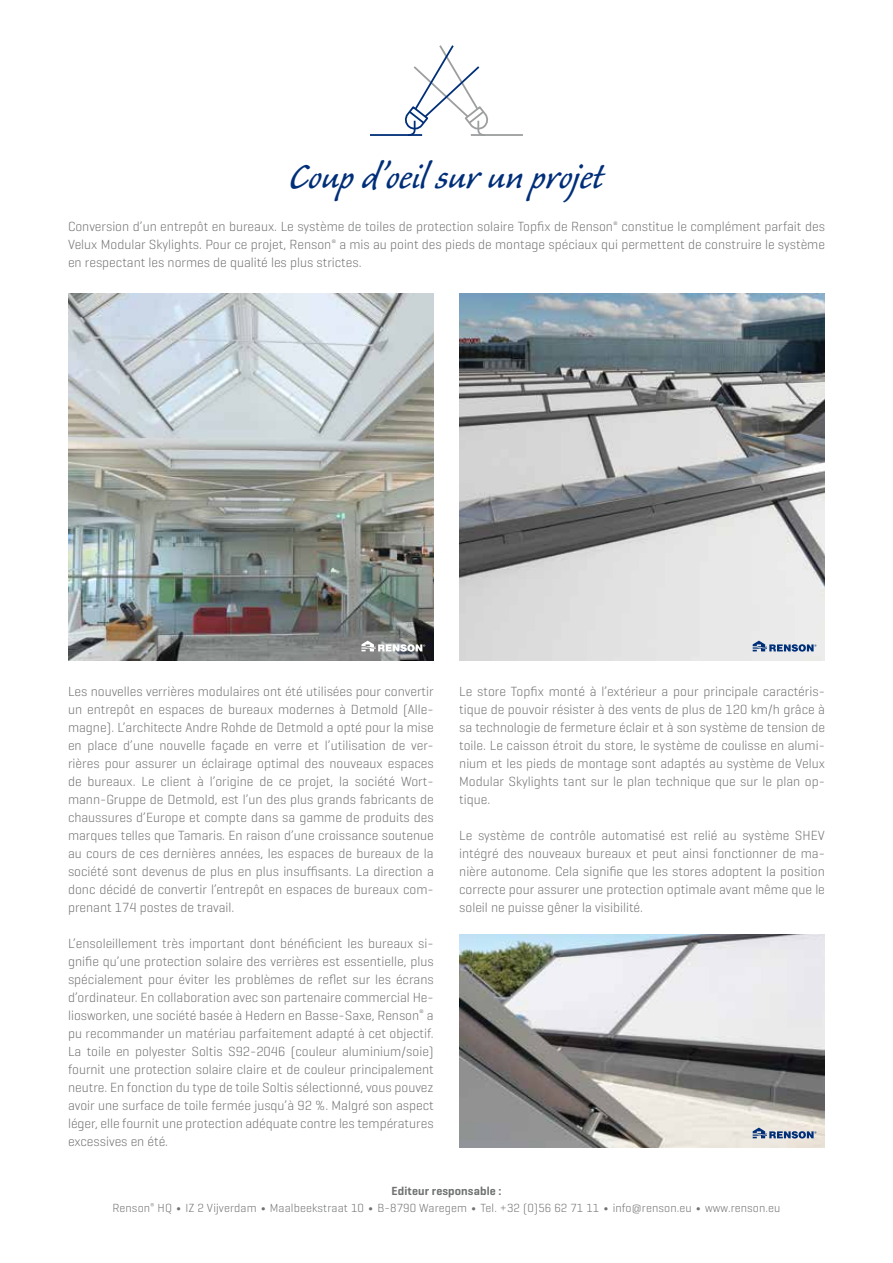
<style>
.page{position:relative;width:893px;height:1263px;background:#fff}
.page>*{position:absolute;margin:0;border:0;box-sizing:border-box;transform-origin:0 0}
.t1{font:45px "Caliban Std";color:#002f79}
.t2{font:300 13.5px/18px "Geogrotesque";color:#707172;text-align:justify}
.t3{font:300 12px/16.5px "Geogrotesque";letter-spacing:.01em;color:#707172;text-align:center}
.s1{font-weight:600}
.s2{font-family:"Helvetica Neue LT Std";font-weight:400;font-size:9px}
</style>
<div class="page">
<svg style="left:370px;top:45px;width:153px;height:91px"></svg>
<img style="left:459px;top:293px;width:366px;height:367px">
<svg style="left:753px;top:641px;width:63px;height:11px"></svg>
<img style="left:459px;top:934px;width:366px;height:213px">
<img style="left:68px;top:293px;width:366px;height:367px">
<svg style="left:361px;top:641px;width:64px;height:11px"></svg>
<svg style="left:753px;top:1127px;width:63px;height:11px"></svg>
<h1 class="t1" style="left:289px;top:154px;width:315px">Coup d’oeil sur un projet</h1>
<p class="t2" style="left:68px;top:217px;width:758px">Conversion d’un entrepôt en bureaux. Le système de toiles de protection solaire Topfix de Renson<sup>®</sup> constitue le complément parfait des Velux Modular Skylights. Pour ce projet, Renson<sup>®</sup> a mis au point des pieds de montage spéciaux qui permettent de construire le système en respectant les normes de qualité les plus strictes.</p>
<p class="t2" style="left:68px;top:682px;width:367px">Les nouvelles verrières modulaires ont été utilisées pour convertir un entrepôt en espaces de bureaux modernes à Detmold (Alle&shy;magne). L’architecte Andre Rohde de Detmold a opté pour la mise en place d’une nouvelle façade en verre et l’utilisation de ver&shy;rières pour assurer un éclairage optimal des nouveaux espaces de bureaux. Le client à l’origine de ce projet, la société Wort&shy;mann-Gruppe de Detmold, est l’un des plus grands fabricants de chaussures d’Europe et compte dans sa gamme de produits des marques telles que Tamaris. En raison d’une croissance soutenue au cours de ces dernières années, les espaces de bureaux de la société sont devenus de plus en plus insuffisants. La direction a donc décidé de convertir l’entrepôt en espaces de bureaux com&shy;prenant 174 postes de travail.</p>
<p class="t2" style="left:68px;top:934px;width:367px">L’ensoleillement très important dont bénéficient les bureaux si&shy;gnifie qu’une protection solaire des verrières est essentielle, plus spécialement pour éviter les problèmes de reflet sur les écrans d’ordinateur. En collaboration avec son partenaire commercial He&shy;liosworken, une société basée à Hedern en Basse-Saxe, Renson<sup>®</sup> a pu recommander un matériau parfaitement adapté à cet objectif.<br>La toile en polyester Soltis S92-2046 (couleur aluminium/soie) fournit une protection solaire claire et de couleur principalement neutre. En fonction du type de toile Soltis sélectionné, vous pouvez avoir une surface de toile fermée jusqu’à 92 %. Malgré son aspect léger, elle fournit une protection adéquate contre les températures excessives en été.</p>
<p class="t2" style="left:459px;top:682px;width:367px">Le store Topfix monté à l’extérieur a pour principale caractéris&shy;tique de pouvoir résister à des vents de plus de 120 km/h grâce à sa technologie de fermeture éclair et à son système de tension de toile. Le caisson étroit du store, le système de coulisse en alumi&shy;nium et les pieds de montage sont adaptés au système de Velux Modular Skylights tant sur le plan technique que sur le plan op&shy;tique.</p>
<p class="t2" style="left:459px;top:826px;width:367px">Le système de contrôle automatisé est relié au système SHEV intégré des nouveaux bureaux et peut ainsi fonctionner de ma&shy;nière autonome. Cela signifie que les stores adoptent la position correcte pour assurer une protection optimale avant même que le soleil ne puisse gêner la visibilité.</p>
<p class="t3" style="left:112px;top:1183px;width:670px"><span class="s1">Editeur responsable :<br></span>Renson<sup>®</sup> HQ <span class="s2">•</span> IZ 2 Vijverdam <span class="s2">•</span> Maalbeekstraat 10 <span class="s2">•</span> B-8790 Waregem <span class="s2">•</span> Tel. +32 (0)56 62 71 11 <span class="s2">•</span> info@renson.eu <span class="s2">•</span> www.renson.eu</p>
</div>
